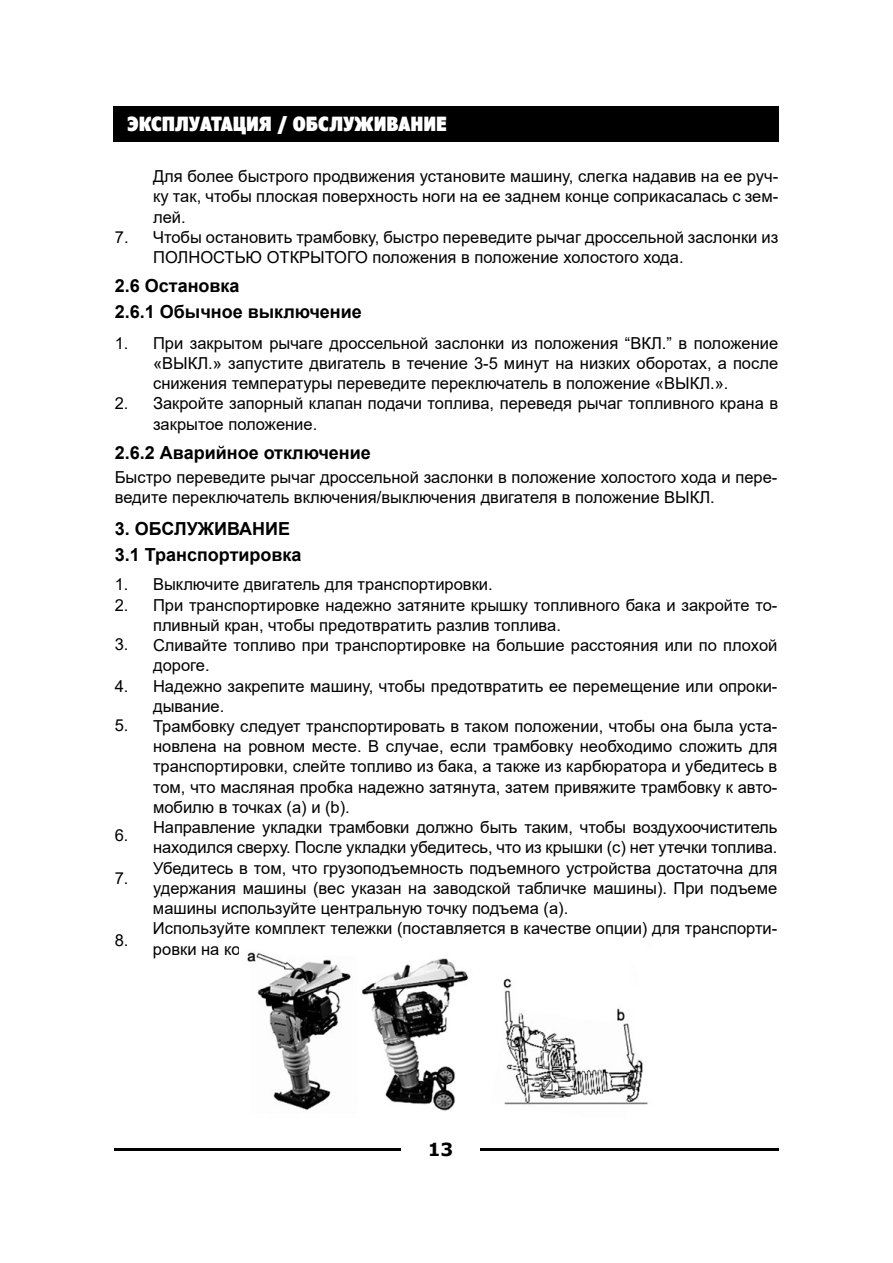
<style>
.page{position:relative;width:893px;height:1263px;background:#fff}
.page>*{position:absolute;margin:0;border:0;box-sizing:border-box;transform-origin:0 0}
.t1{font:900 condensed 19.5px "Verdana Pro";color:#fff}
.t2{font:700 18px/26.2px "Arial";color:#000}
.t3{font:700 18px "Verdana";color:#000}
.t4{font:16.5px/20.2px "Arial";color:#000}
</style>
<div class="page">
<div style="left:114px;top:106px;width:665px;height:36px;background:#000"></div>
<hr style="left:114px;top:1148px;width:286px;height:2px;background:#000">
<hr style="left:480px;top:1148px;width:299px;height:2px;background:#000">
<img style="left:247px;top:952px;width:401px;height:159px">
<p class="t1" style="left:128px;top:110px;width:320px">ЭКСПЛУАТАЦИЯ / ОБСЛУЖИВАНИЕ</p>
<p class="t4" style="left:153px;top:166px;width:627px">Для более быстрого продвижения установите машину, слегка надавив на ее руч&shy;ку так, чтобы плоская поверхность ноги на ее заднем конце соприкасалась с зем&shy;лей.<br>Чтобы остановить трамбовку, быстро переведите рычаг дроссельной заслонки из ПОЛНОСТЬЮ ОТКРЫТОГО положения в положение холостого хода.</p>
<p class="t4" style="left:115px;top:227px;width:15px">7.</p>
<p class="t2" style="left:115px;top:273px;width:249px">2.6 Остановка<br>2.6.1 Обычное выключение</p>
<p class="t4" style="left:115px;top:333px;width:15px">1.</p>
<p class="t4" style="left:153px;top:332px;width:627px">При закрытом рычаге дроссельной заслонки из положения “ВКЛ.” в положение «ВЫКЛ.» запустите двигатель в течение 3-5 минут на низких оборотах, а после снижения температуры переведите переключатель в положение «ВЫКЛ.».<br>Закройте запорный клапан подачи топлива, переведя рычаг топливного крана в закрытое положение.</p>
<p class="t4" style="left:115px;top:393px;width:15px">2.</p>
<p class="t2" style="left:115px;top:440px;width:258px">2.6.2 Аварийное отключение</p>
<p class="t4" style="left:115px;top:467px;width:664px">Быстро переведите рычаг дроссельной заслонки в положение холостого хода и пере&shy;ведите переключатель включения/выключения двигателя в положение ВЫКЛ.</p>
<p class="t2" style="left:115px;top:515px;width:177px">3. ОБСЛУЖИВАНИЕ</p>
<p class="t2" style="left:115px;top:542px;width:188px">3.1 Транспортировка</p>
<p class="t4" style="left:115px;top:574px;width:15px">1.<br>2.</p>
<p class="t4" style="left:115px;top:634px;width:15px">3.</p>
<p class="t4" style="left:115px;top:676px;width:15px">4.</p>
<p class="t4" style="left:115px;top:715px;width:15px">5.</p>
<p class="t4" style="left:115px;top:825px;width:15px">6.</p>
<p class="t4" style="left:115px;top:868px;width:15px">7.</p>
<p class="t4" style="left:115px;top:929px;width:15px">8.</p>
<p class="t4" style="left:153px;top:574px;width:626px">Выключите двигатель для транспортировки.<br>При транспортировке надежно затяните крышку топливного бака и закройте то&shy;пливный кран, чтобы предотвратить разлив топлива.<br>Сливайте топливо при транспортировке на большие расстояния или по плохой дороге.<br>Надежно закрепите машину, чтобы предотвратить ее перемещение или опроки&shy;дывание.<br>Трамбовку следует транспортировать в таком положении, чтобы она была уста&shy;новлена на ровном месте. В случае, если трамбовку необходимо сложить для транспортировки, слейте топливо из бака, а также из карбюратора и убедитесь в том, что масляная пробка надежно затянута, затем привяжите трамбовку к авто&shy;мобилю в точках (a) и (b).<br>Направление укладки трамбовки должно быть таким, чтобы воздухоочиститель находился сверху. После укладки убедитесь, что из крышки (c) нет утечки топлива.<br>Убедитесь в том, что грузоподъемность подъемного устройства достаточна для удержания машины (вес указан на заводской табличке машины). При подъеме машины используйте центральную точку подъема (a).<br>Используйте комплект тележки (поставляется в качестве опции) для транспорти-</p>
<p class="t3" style="left:428px;top:1137px;width:27px">13</p>
</div>
